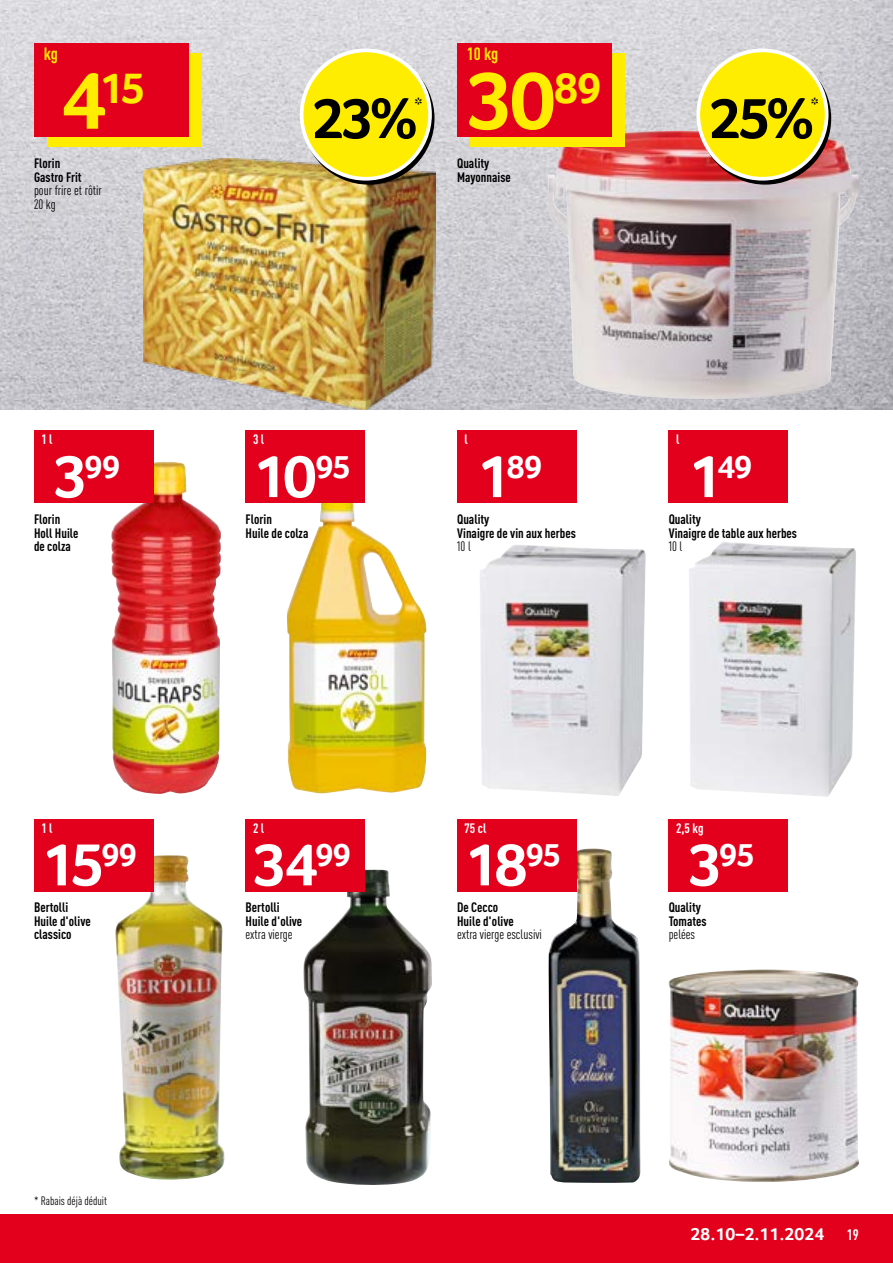
<style>
.page{position:relative;width:893px;height:1263px;background:#fff}
.page>*{position:absolute;margin:0;border:0;box-sizing:border-box;transform-origin:0 0}
.Preis_HOT{font:700 84px "Transgourmet";color:#ffed00}
.Preis_weiss{font:700 61.5px "Transgourmet";letter-spacing:-.065em;color:#fff}
.Rabattbutton{font:700 58.5px "Transgourmet";color:#000}
.Preis_HOT-2{font:700 44.55px "Transgourmet";color:#ffed00}
.Preis_weiss-2{font:700 33.3px "Transgourmet";letter-spacing:-.035em;color:#fff}
.Rabattbutton-2{font:700 19.5px "Transgourmet";color:#000}
.t1{font:700 18px "Transgourmet";letter-spacing:.01em;color:#fff}
.Unit_HOT{font:700 condensed 17.55px "DINOT";color:#ffed00}
.t2{font:700 condensed 15px "DINOT";color:#fff}
.t3{font:700 condensed 13.5px/13.5px "DINOT";color:#000}
.t4{font:condensed 13.5px "DINOT";color:#000}
.Unit_weiss{font:700 condensed 13.5px "DINOT";color:#fff}
.t5{font:condensed 12px "DINOT";color:#000}
.s1{font-size:84px}
.s2{font-size:61.5px}
</style>
<div class="page">
<img style="left:0;top:0;width:893px;height:409px">
<div style="left:0;top:1214px;width:893px;height:49px;background:#e3001d"></div>
<img style="left:143px;top:158px;width:293px;height:251px">
<img style="left:547px;top:131px;width:312px;height:268px">
<img style="left:111px;top:462px;width:110px;height:332px">
<img style="left:287px;top:503px;width:139px;height:290px">
<img style="left:480px;top:545px;width:166px;height:251px">
<img style="left:689px;top:542px;width:167px;height:255px">
<img style="left:114px;top:855px;width:111px;height:325px">
<img style="left:302px;top:870px;width:130px;height:315px">
<img style="left:548px;top:848px;width:92px;height:335px">
<img style="left:669px;top:969px;width:190px;height:213px">
<div style="left:47px;top:53px;width:155px;height:94px;background:#ffed00"></div>
<div style="left:34px;top:43px;width:155px;height:93px;background:#e3001d"></div>
<svg style="left:304px;top:54px;width:129px;height:129px"></svg>
<div style="left:302px;top:50px;width:128px;height:129px;background:#ffed00;border-radius:50%"></div>
<div style="left:300px;top:49px;width:132px;height:132px;border:4px solid #fff;border-radius:50%"></div>
<div style="left:470px;top:53px;width:155px;height:94px;background:#ffed00"></div>
<div style="left:457px;top:43px;width:155px;height:93px;background:#e3001d"></div>
<div style="left:698px;top:50px;width:129px;height:129px;background:#ffed00;border-radius:50%"></div>
<div style="left:696px;top:49px;width:132px;height:132px;border:4px solid #fff;border-radius:50%"></div>
<div style="left:34px;top:431px;width:119px;height:72px;background:#e3001d"></div>
<div style="left:246px;top:431px;width:119px;height:72px;background:#e3001d"></div>
<div style="left:457px;top:431px;width:119px;height:72px;background:#e3001d"></div>
<div style="left:669px;top:431px;width:119px;height:72px;background:#e3001d"></div>
<div style="left:34px;top:819px;width:119px;height:72px;background:#e3001d"></div>
<div style="left:246px;top:819px;width:119px;height:72px;background:#e3001d"></div>
<div style="left:457px;top:819px;width:119px;height:72px;background:#e3001d"></div>
<div style="left:669px;top:819px;width:119px;height:72px;background:#e3001d"></div>
<p class="Unit_HOT" style="left:44px;top:43px;width:16px">kg</p>
<p class="Unit_HOT" style="left:467px;top:43px;width:33px">10 kg</p>
<p class="Preis_HOT-2" style="left:61px;top:62px;width:86px"><span class="s1">4</span>15</p>
<p class="Rabattbutton" style="left:312px;top:84px;width:108px">23%</p>
<p class="Rabattbutton-2" style="left:414px;top:93px;width:10px">*</p>
<p class="Preis_HOT" style="left:467px;top:51px;width:136px">30<sup>89</sup></p>
<p class="Rabattbutton" style="left:709px;top:84px;width:107px">25%</p>
<p class="Rabattbutton-2" style="left:811px;top:93px;width:10px">*</p>
<p class="t3" style="left:34px;top:156px;width:49px">Florin<br>Gastro Frit</p>
<p class="t4" style="left:34px;top:182px;width:69px">pour frire et rôtir</p>
<p class="t4" style="left:34px;top:196px;width:23px">20 kg</p>
<p class="t3" style="left:457px;top:156px;width:55px">Quality<br>Mayonnaise</p>
<p class="Unit_weiss" style="left:41px;top:431px;width:13px">1 l</p>
<p class="Unit_weiss" style="left:253px;top:431px;width:13px">3 l</p>
<p class="Unit_weiss" style="left:465px;top:431px;width:5px">l</p>
<p class="Unit_weiss" style="left:676px;top:431px;width:5px">l</p>
<p class="Preis_weiss-2" style="left:54px;top:447px;width:68px"><span class="s2">3</span>99</p>
<p class="Preis_weiss" style="left:253px;top:440px;width:99px">10<sup>95</sup></p>
<p class="Preis_weiss-2" style="left:477px;top:447px;width:67px"><span class="s2">1</span>89</p>
<p class="Preis_weiss-2" style="left:688px;top:447px;width:65px"><span class="s2">1</span>49</p>
<p class="t3" style="left:34px;top:512px;width:46px">Florin<br>Holl Huile</p>
<p class="t3" style="left:34px;top:539px;width:38px">de colza</p>
<p class="t3" style="left:246px;top:512px;width:64px">Florin<br>Huile de colza</p>
<p class="t3" style="left:457px;top:512px;width:120px">Quality<br>Vinaigre de vin aux herbes</p>
<p class="t4" style="left:457px;top:538px;width:15px">10 l</p>
<p class="t3" style="left:669px;top:512px;width:130px">Quality<br>Vinaigre de table aux herbes</p>
<p class="t4" style="left:669px;top:538px;width:15px">10 l</p>
<p class="Unit_weiss" style="left:41px;top:819px;width:13px">1 l</p>
<p class="Unit_weiss" style="left:253px;top:819px;width:13px">2 l</p>
<p class="Unit_weiss" style="left:465px;top:819px;width:23px">75 cl</p>
<p class="Unit_weiss" style="left:676px;top:819px;width:29px">2,5 kg</p>
<p class="Preis_weiss" style="left:42px;top:828px;width:97px">15<sup>99</sup></p>
<p class="Preis_weiss" style="left:253px;top:828px;width:100px">34<sup>99</sup></p>
<p class="Preis_weiss" style="left:465px;top:828px;width:98px">18<sup>95</sup></p>
<p class="Preis_weiss-2" style="left:688px;top:835px;width:68px"><span class="s2">3</span>95</p>
<p class="t3" style="left:34px;top:900px;width:58px">Bertolli<br>Huile d'olive</p>
<p class="t3" style="left:34px;top:927px;width:39px">classico</p>
<p class="t3" style="left:246px;top:900px;width:58px">Bertolli<br>Huile d'olive</p>
<p class="t4" style="left:246px;top:927px;width:48px">extra vierge</p>
<p class="t3" style="left:457px;top:900px;width:58px">De Cecco<br>Huile d'olive</p>
<p class="t4" style="left:457px;top:927px;width:86px">extra vierge esclusivi</p>
<p class="t3" style="left:669px;top:900px;width:39px">Quality<br>Tomates</p>
<p class="t4" style="left:669px;top:927px;width:28px">pelées</p>
<p class="t5" style="left:34px;top:1194px;width:75px">* Rabais déjà déduit</p>
<p class="t1" style="left:691px;top:1224px;width:135px">28.10–2.11.2024</p>
<p class="t2" style="left:847px;top:1226px;width:14px">19</p>
</div>
